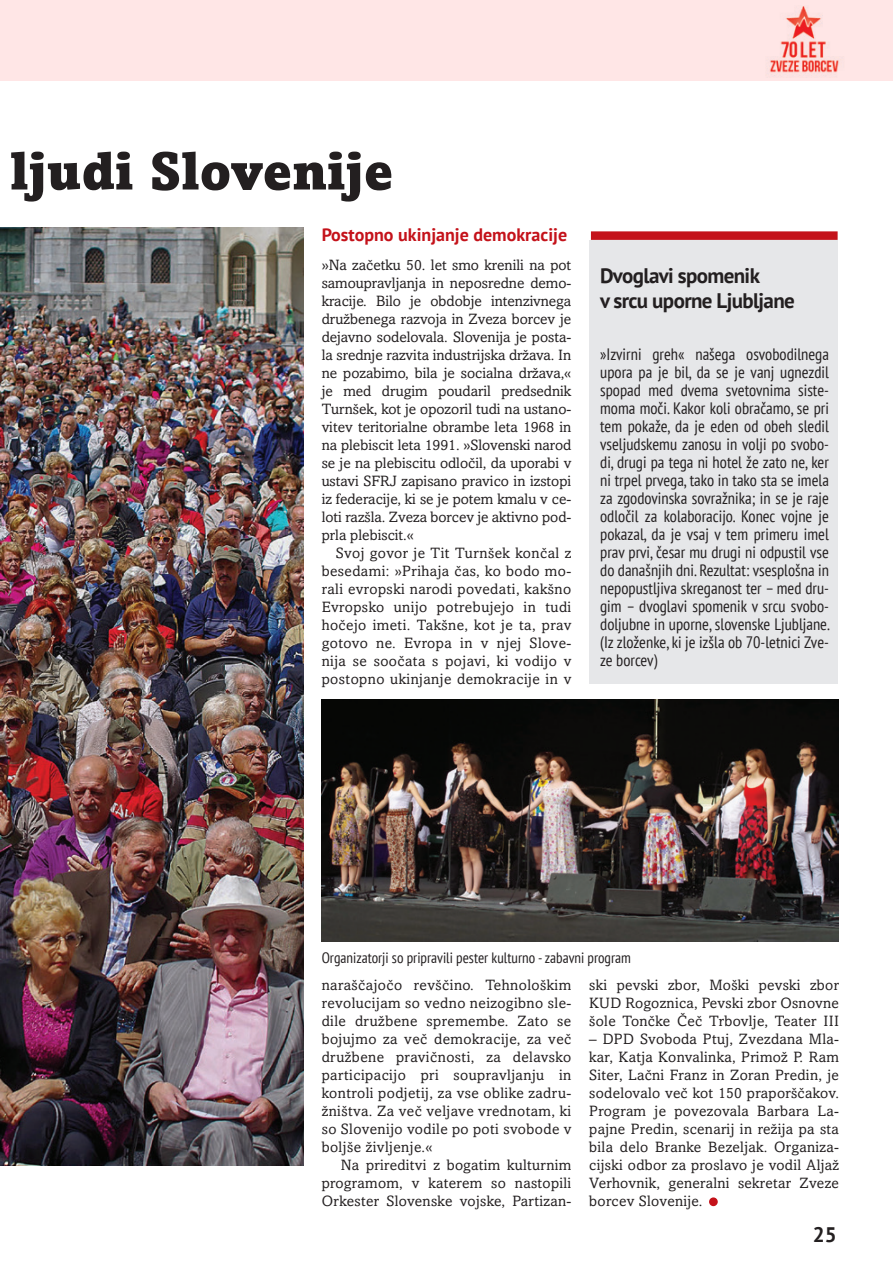
<style>
.page{position:relative;width:893px;height:1263px;background:#fff}
.page>*{position:absolute;margin:0;border:0;box-sizing:border-box;transform-origin:0 0}
.t1{font:900 52.5px "xpro";letter-spacing:.005em;color:#231f20}
.t2{font:700 21px "PT Sans";letter-spacing:-.03em;color:#231f20}
.Mednaslov{font:700 18px "PT Sans";color:#c4121a}
.dogodki_narrrow{font:condensed 16.5px/18px "PT Sans";color:#231f20;text-align:justify}
.body2{font:15px/18px "xpro";letter-spacing:.02em;color:#231f20;text-align:justify}
.podpis_foto{font:condensed 15px "PT Sans";color:#231f20}
</style>
<div class="page">
<div style="left:0;top:0;width:893px;height:80px;background:#ffe6e6"></div>
<img style="left:751px;top:6px;width:107px;height:75px">
<div style="left:589px;top:240px;width:248px;height:444px;background:#e6e7e9"></div>
<div style="left:591px;top:231px;width:247px;height:9px;background:#c4121a"></div>
<img style="left:0;top:227px;width:304px;height:938px">
<img style="left:322px;top:699px;width:517px;height:242px">
<div style="left:709px;top:1197px;width:9px;height:9px;background:#c4121a;border-radius:50%"></div>
<h1 class="t1" style="left:10px;top:138px;width:385px">ljudi Slovenije</h1>
<p class="Mednaslov" style="left:322px;top:223px;width:247px">Postopno ukinjanje demokracije</p>
<p class="body2" style="left:322px;top:256px;width:251px">»Na začetku 50. let smo krenili na pot samoupravljanja in neposredne demo&shy;kracije. Bilo je obdobje intenzivnega družbenega razvoja in Zveza borcev je dejavno sodelovala. Slovenija je posta&shy;la srednje razvita industrijska država. In ne pozabimo, bila je socialna država,« je med drugim poudaril predsednik Turnšek, kot je opozoril tudi na ustano&shy;vitev teritorialne obrambe leta 1968 in na plebiscit leta 1991. »Slovenski narod se je na plebiscitu odločil, da uporabi v ustavi SFRJ zapisano pravico in izstopi iz federacije, ki se je potem kmalu v ce&shy;loti razšla. Zveza borcev je aktivno pod&shy;prla plebiscit.«</p>
<p class="body2" style="left:322px;top:544px;width:251px;text-indent:14px">Svoj govor je Tit Turnšek končal z besedami: »Prihaja čas, ko bodo mo&shy;rali evropski narodi povedati, kakšno Evropsko unijo potrebujejo in tudi hočejo imeti. Takšne, kot je ta, prav gotovo ne. Evropa in v njej Slove&shy;nija se soočata s pojavi, ki vodijo v postopno ukinjanje demokracije in v</p>
<p class="t2" style="left:600px;top:262px;width:161px">Dvoglavi spomenik</p>
<p class="t2" style="left:600px;top:287px;width:196px">v srcu uporne Ljubljane</p>
<p class="dogodki_narrrow" style="left:600px;top:345px;width:231px">»Izvirni greh« našega osvobodilnega upora pa je bil, da se je vanj ugnezdil spopad med dvema svetovnima siste&shy;moma moči. Kakor koli obračamo, se pri tem pokaže, da je eden od obeh sledil vseljudskemu zanosu in volji po svobo&shy;di, drugi pa tega ni hotel že zato ne, ker ni trpel prvega, tako in tako sta se imela za zgodovinska sovražnika; in se je raje odločil za kolaboracijo. Konec vojne je pokazal, da je vsaj v tem primeru imel prav prvi, česar mu drugi ni odpustil vse do današnjih dni. Rezultat: vsesplošna in nepopustljiva skreganost ter – med dru&shy;gim – dvoglavi spomenik v srcu svobo&shy;doljubne in uporne, slovenske Ljubljane. (Iz zloženke, ki je izšla ob 70-letnici Zve&shy;ze borcev)</p>
<p class="podpis_foto" style="left:322px;top:948px;width:311px">Organizatorji so pripravili pester kulturno - zabavni program</p>
<p class="body2" style="left:322px;top:976px;width:251px">naraščajočo revščino. Tehnološkim revolucijam so vedno neizogibno sle&shy;dile družbene spremembe. Zato se bojujmo za več demokracije, za več družbene pravičnosti, za delavsko participacijo pri soupravljanju in kontroli podjetij, za vse oblike zadru&shy;žništva. Za več veljave vrednotam, ki so Slovenijo vodile po poti svobode v boljše življenje.«</p>
<p class="body2" style="left:322px;top:1156px;width:251px;text-indent:19px">Na prireditvi z bogatim kulturnim programom, v katerem so nastopili Orkester Slovenske vojske, Partizan-</p>
<p class="body2" style="left:589px;top:976px;width:251px">ski pevski zbor, Moški pevski zbor KUD Rogoznica, Pevski zbor Osnovne šole Tončke Čeč Trbovlje, Teater III</p>
<p class="body2" style="left:589px;top:1030px;width:251px">– DPD Svoboda Ptuj, Zvezdana Mla&shy;kar, Katja Konvalinka, Primož P. Ram Siter, Lačni Franz in Zoran Predin, je sodelovalo več kot 150 praporščakov.<br>Program je povezovala Barbara La&shy;pajne Predin, scenarij in režija pa sta bila delo Branke Bezeljak. Organiza&shy;cijski odbor za proslavo je vodil Aljaž Verhovnik, generalni sekretar Zveze borcev Slovenije.</p>
<h2 class="t2" style="left:813px;top:1220px;width:25px">25</h2>
</div>
